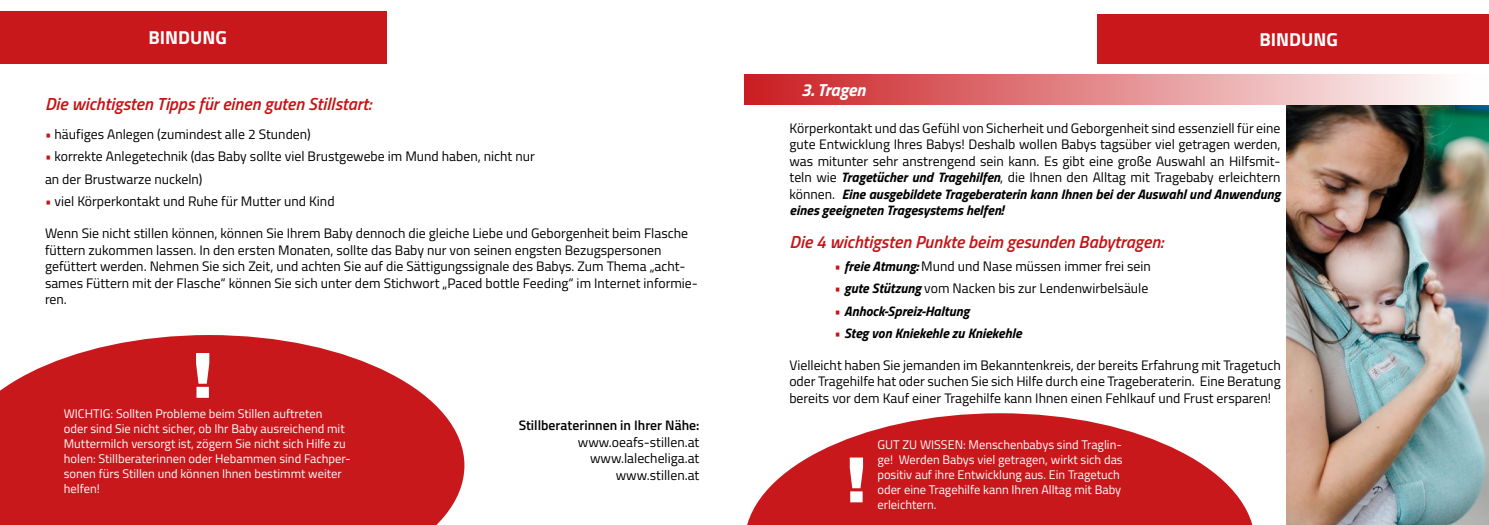
<style>
.page{position:relative;width:1489px;height:525px;background:#fff}
.page>*{position:absolute;margin:0;border:0;box-sizing:border-box;transform-origin:0 0}
.t1{font:900 62.5px "Arial";color:#fff}
.t2{font:700 18.75px "Titillium";color:#fff}
.t3{font:italic 600 17.5px "Titillium";color:#c51315}
.t4{font:italic 700 17.5px "Titillium";color:#fff}
.t5{font:13.75px/16.5px "Titillium";color:#000}
.t6{font:italic 700 13.75px "Titillium";color:#000}
.t7{font:600 13.75px "Titillium";color:#000}
.t8{font:12.5px/15px "Titillium";color:#fff}
.s1{color:#c51315}
.s2{font-weight:700;font-style:italic}
.s3{font-weight:400;font-style:normal;color:#c51315}
</style>
<div class="page">
<div style="left:0;top:11px;width:386px;height:53px;background:#c9181c"></div>
<svg style="left:0;top:335px;width:464px;height:189px;background:#cf3538"></svg>
<div style="left:1097px;top:14px;width:391px;height:50px;background:#c9181c"></div>
<div style="left:744px;top:74px;width:744px;height:31px;background:linear-gradient(to right,#ca1d21,#fff)"></div>
<img style="left:1286px;top:105px;width:202px;height:419px">
<svg style="left:747px;top:413px;width:505px;height:111px;fill:#c9181c"></svg>
<h2 class="t2" style="left:148px;top:23px;width:80px">BINDUNG</h2>
<p class="t3" style="left:45px;top:91px;width:327px">Die wichtigsten Tipps für einen guten Stillstart:</p>
<p class="t5" style="left:45px;top:125px;width:267px"><span class="s1">•</span> häufiges Anlegen (zumindest alle 2 Stunden)</p>
<p class="t5" style="left:45px;top:145px;width:491px;line-height:22.5px"><span class="s1">•</span> korrekte Anlegetechnik (das Baby sollte viel Brustgewebe im Mund haben, nicht nur an der Brustwarze nuckeln)</p>
<p class="t5" style="left:45px;top:192px;width:291px"><span class="s1">•</span> viel Körperkontakt und Ruhe für Mutter und Kind</p>
<p class="t5" style="left:45px;top:224px;width:654px">Wenn Sie nicht stillen können, können Sie Ihrem Baby dennoch die gleiche Liebe und Geborgenheit beim Flasche füttern zukommen lassen. In den ersten Monaten, sollte das Baby nur von seinen engsten Bezugspersonen gefüttert werden. Nehmen Sie sich Zeit, und achten Sie auf die Sättigungssignale des Babys. Zum Thema „acht&shy;sames Füttern mit der Flasche“ können Sie sich unter dem Stichwort „Paced bottle Feeding“ im Internet informie&shy;ren.</p>
<h1 class="t1" style="left:192px;top:330px;width:22px">!</h1>
<p class="t8" style="left:64px;top:405px;width:288px">WICHTIG: Sollten Probleme beim Stillen auftreten<br>oder sind Sie nicht sicher, ob Ihr Baby ausreichend mit Muttermilch versorgt ist, zögern Sie nicht sich Hilfe zu holen: Stillberaterinnen oder Hebammen sind Fachper&shy;sonen fürs Stillen und können Ihnen bestimmt weiter helfen!</p>
<p class="t7" style="left:518px;top:415px;width:182px">Stillberaterinnen in Ihrer Nähe:</p>
<p class="t5" style="left:578px;top:433px;width:123px;text-align:right">www.oeafs-stillen.at www.lalecheliga.at www.stillen.at</p>
<p class="t4" style="left:801px;top:76px;width:66px">3. Tragen</p>
<h2 class="t2" style="left:1259px;top:25px;width:80px">BINDUNG</h2>
<p class="t5" style="left:789px;top:119px;width:492px;text-align:justify">Körperkontakt und das Gefühl von Sicherheit und Geborgenheit sind essenziell für eine gute Entwicklung Ihres Babys! Deshalb wollen Babys tagsüber viel getragen werden, was mitunter sehr anstrengend sein kann. Es gibt eine große Auswahl an Hilfsmit&shy;teln wie <span class="s2">Tragetücher und Tragehilfen</span>, die Ihnen den Alltag mit Tragebaby erleichtern können. <span class="s2">Eine ausgebildete Trageberaterin kann Ihnen bei der Auswahl und Anwendung eines geeigneten Tragesystems helfen!</span></p>
<p class="t3" style="left:789px;top:228px;width:375px">Die 4 wichtigsten Punkte beim gesunden Babytragen:</p>
<p class="t5" style="left:834px;top:256px;width:318px"><span class="s1">•</span> <span class="s2">freie Atmung:</span> Mund und Nase müssen immer frei sein</p>
<p class="t5" style="left:834px;top:279px;width:315px"><span class="s1">•</span> <span class="s2">gute Stützung</span> vom Nacken bis zur Lendenwirbelsäule</p>
<p class="t6" style="left:834px;top:300px;width:136px"><span class="s3">•</span> Anhock-Spreiz-Haltung</p>
<p class="t6" style="left:834px;top:322px;width:189px"><span class="s3">•</span> Steg von Kniekehle zu Kniekehle</p>
<p class="t5" style="left:789px;top:356px;width:493px;text-align:justify">Vielleicht haben Sie jemanden im Bekanntenkreis, der bereits Erfahrung mit Tragetuch oder Tragehilfe hat oder suchen Sie sich Hilfe durch eine Trageberaterin. Eine Beratung bereits vor dem Kauf einer Tragehilfe kann Ihnen einen Fehlkauf und Frust ersparen!</p>
<h1 class="t1" style="left:846px;top:434px;width:22px">!</h1>
<p class="t8" style="left:877px;top:436px;width:247px">GUT ZU WISSEN: Menschenbabys sind Traglin&shy;ge! Werden Babys viel getragen, wirkt sich das positiv auf ihre Entwicklung aus. Ein Tragetuch oder eine Tragehilfe kann Ihren Alltag mit Baby</p>
<p class="t8" style="left:877px;top:496px;width:61px">erleichtern.</p>
</div>
